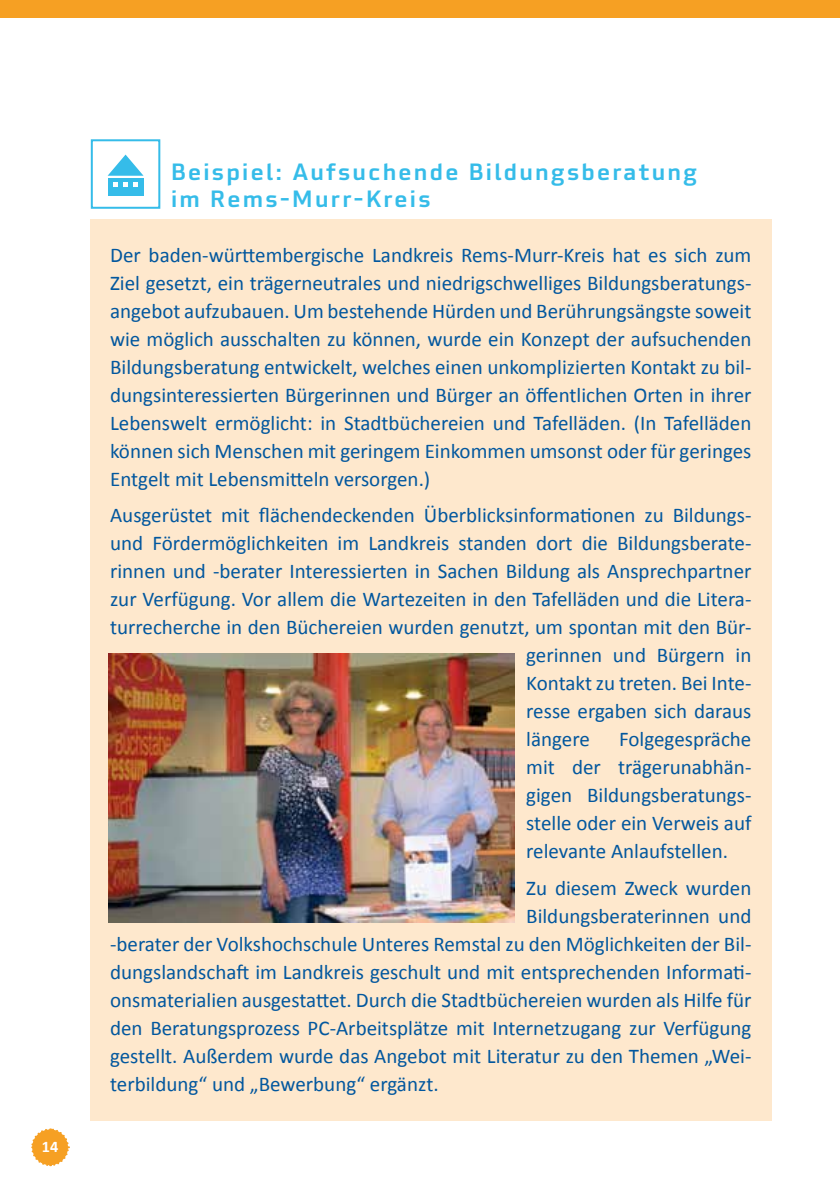
<style>
.page{position:relative;width:840px;height:1191px;background:#fff}
.page>*{position:absolute;margin:0;border:0;box-sizing:border-box;transform-origin:0 0}
.t1{font:500 23px/27.6px "Utility OT";letter-spacing:.07em;color:#35bce9}
.t2{font:21px/28px "Calibri";color:#02579e;text-align:justify}
.t3{font:700 16.2px "Calibri";color:#fff}
</style>
<div class="page">
<svg style="left:31px;top:1128px;width:39px;height:39px"></svg>
<div style="left:0;top:0;width:839px;height:18px;background:#f6a023"></div>
<div style="left:91px;top:219px;width:680px;height:901px;background:#fee8cd"></div>
<div style="left:91px;top:139px;width:69px;height:70px;background:#fff;border:2px solid #35bce9"></div>
<div style="left:107px;top:178px;width:36px;height:17px;background:#35bce9"></div>
<svg style="left:107px;top:155px;width:36px;height:21px"></svg>
<svg style="left:113px;top:182px;width:25px;height:4px"></svg>
<img style="left:108px;top:654px;width:406px;height:268px">
<p class="t3" style="left:42px;top:1136px;width:18px">14</p>
<p class="t1" style="left:170px;top:158px;width:528px">Beispiel: Aufsuchende Bildungsberatung im Rems-Murr-Kreis</p>
<p class="t2" style="left:110px;top:241px;width:642px">Der baden-württembergische Landkreis Rems-Murr-Kreis hat es sich zum Ziel gesetzt, ein trägerneutrales und niedrigschwelliges Bildungsberatungs&shy;angebot aufzubauen. Um bestehende Hürden und Berührungsängste soweit wie möglich ausschalten zu können, wurde ein Konzept der aufsuchenden Bildungsberatung entwickelt, welches einen unkomplizierten Kontakt zu bil&shy;dungsinteressierten Bürgerinnen und Bürger an öffentlichen Orten in ihrer Lebenswelt ermöglicht: in Stadtbüchereien und Tafelläden. (In Tafelläden können sich Menschen mit geringem Einkommen umsonst oder für geringes Entgelt mit Lebensmitteln versorgen.)</p>
<p class="t2" style="left:110px;top:501px;width:642px">Ausgerüstet mit flächendeckenden Überblicksinformationen zu Bildungs-</p>
<p class="t2" style="left:110px;top:529px;width:642px">und Fördermöglichkeiten im Landkreis standen dort die Bildungsberate-</p>
<p class="t2" style="left:110px;top:557px;width:642px">rinnen und -berater Interessierten in Sachen Bildung als Ansprechpartner</p>
<p class="t2" style="left:110px;top:585px;width:642px">zur Verfügung. Vor allem die Wartezeiten in den Tafelläden und die Litera-</p>
<p class="t2" style="left:110px;top:613px;width:642px">turrecherche in den Büchereien wurden genutzt, um spontan mit den Bür-</p>
<p class="t2" style="left:526px;top:641px;width:226px">gerinnen und Bürgern in</p>
<p class="t2" style="left:526px;top:669px;width:226px">Kontakt zu treten. Bei Inte-</p>
<p class="t2" style="left:526px;top:697px;width:226px">resse ergaben sich daraus</p>
<p class="t2" style="left:526px;top:725px;width:65px">längere</p>
<p class="t2" style="left:526px;top:725px;width:226px;text-indent:93px">Folgegespräche mit der trägerunabhän&shy;gigen Bildungsberatungs&shy;stelle oder ein Verweis auf relevante Anlaufstellen.</p>
<p class="t2" style="left:526px;top:874px;width:226px">Zu diesem Zweck wurden</p>
<p class="t2" style="left:526px;top:902px;width:226px">Bildungsberaterinnen und</p>
<p class="t2" style="left:110px;top:930px;width:642px">-berater der Volkshochschule Unteres Remstal zu den Möglichkeiten der Bil-</p>
<p class="t2" style="left:110px;top:958px;width:642px">dungslandschaft im Landkreis geschult und mit entsprechenden Informati-</p>
<p class="t2" style="left:110px;top:986px;width:642px">onsmaterialien ausgestattet. Durch die Stadtbüchereien wurden als Hilfe für</p>
<p class="t2" style="left:110px;top:1014px;width:642px">den Beratungsprozess PC-Arbeitsplätze mit Internetzugang zur Verfügung</p>
<p class="t2" style="left:110px;top:1042px;width:642px">gestellt. Außerdem wurde das Angebot mit Literatur zu den Themen „Wei-</p>
<p class="t2" style="left:110px;top:1070px;width:330px">terbildung“ und „Bewerbung“ ergänzt.</p>
</div>
